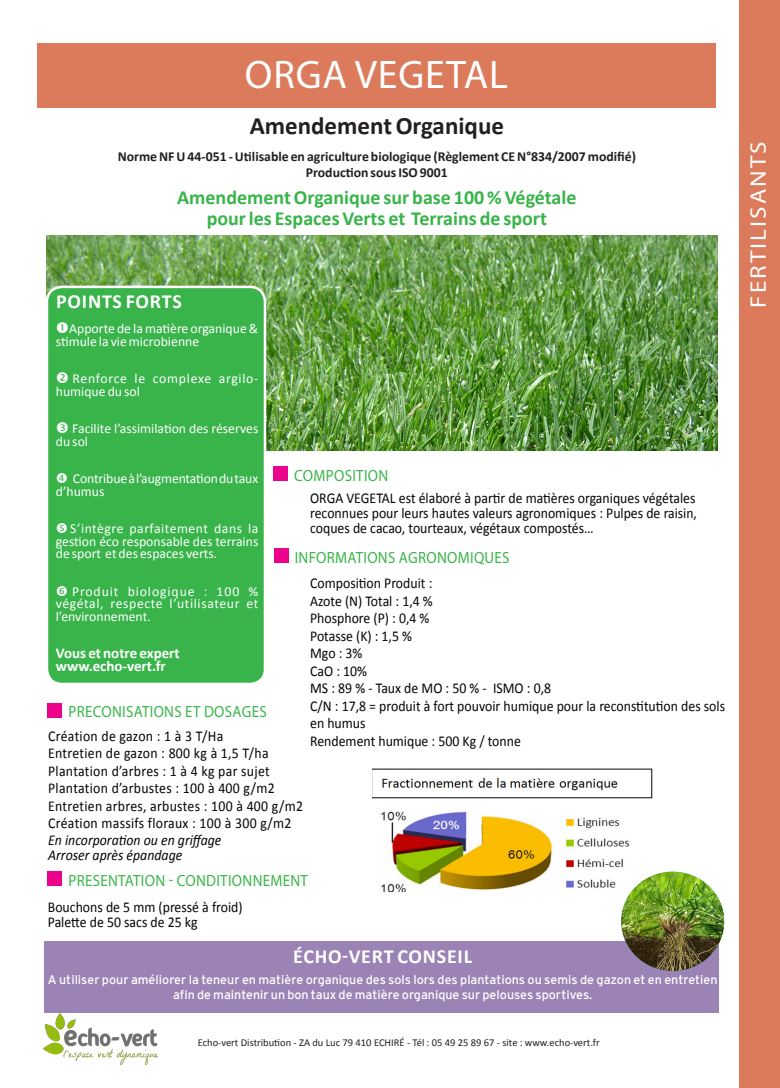
<style>
.page{position:relative;width:780px;height:1088px;background:#fff}
.page>*{position:absolute;margin:0;border:0;box-sizing:border-box;transform-origin:0 0}
._01_grand_titre{font:40px "Myriad Pro";letter-spacing:.02em;color:#fff}
.texte_courant_justif{font:700 25px "Calibri";color:#231f20}
._01_grand_titre-2{font:22.5px "Myriad Pro";letter-spacing:.08em;color:#fff;scale:1.12 1}
.texte_courant_justif-2{font:700 20px "Calibri";color:#38b44a}
.texte_courant_justif-3{font:700 20px "Calibri";letter-spacing:.04em;color:#fff}
.petits_titres{font:16.25px "Myriad Pro";letter-spacing:.02em;color:#3ab54a;scale:.92 1}
.petits_titres-2{font:15px/15px "Calibri";color:#040503;text-align:justify;scale:.92 1}
.petits_titres-3{font:15px "Calibri";letter-spacing:.02em;color:#040503;scale:.92 1}
.petits_titres-4{font:italic 15px "Calibri";color:#040503;scale:.92 1}
.texte_courant_justif-4{font:700 15px "Calibri";color:#fff}
.texte_courant_justif-5{font:13.75px/12.5px "Calibri";color:#fff}
.texte_courant_justif-6{font:700 13.75px "Calibri";color:#231f20}
.texte_courant_justif-7{font:13.75px/12.5px "Calibri";letter-spacing:.035em;color:#fff}
.texte_courant_justif-8{font:12.5px/15px "Interstate";color:#fff;text-align:center}
.texte_courant_drapea{font:10.5px "Calibri";color:#231f20}
.s1{font-size:14.88px}
</style>
<div class="page">
<img style="left:46px;top:236px;width:672px;height:215px">
<div style="left:37px;top:43px;width:678px;height:65px;background:#db7b5c"></div>
<div style="left:739px;top:0;width:41px;height:1087px;background:#db7b5c"></div>
<div style="left:273px;top:467px;width:15px;height:14px;background:#ed028c"></div>
<div style="left:274px;top:549px;width:14px;height:14px;background:#ed028c"></div>
<img style="left:372px;top:769px;width:280px;height:124px">
<div style="left:44px;top:941px;width:675px;height:71px;background:#9c83b5"></div>
<img style="left:621px;top:872px;width:103px;height:99px">
<div style="left:48px;top:703px;width:14px;height:14px;background:#ed028c"></div>
<div style="left:48px;top:872px;width:14px;height:14px;background:#ed028c"></div>
<img style="left:43px;top:1013px;width:114px;height:51px">
<div style="left:47px;top:287px;width:218px;height:397px;background:#38b44a;border-radius:15px"></div>
<div style="left:46px;top:286px;width:220px;height:399px;border:2px solid #fff;border-radius:15px"></div>
<p class="_01_grand_titre" style="left:245px;top:50px;width:264px">ORGA VEGETAL</p>
<p class="texte_courant_justif" style="left:250px;top:109px;width:256px">Amendement Organique</p>
<p class="texte_courant_justif-6" style="left:118px;top:147px;width:520px">Norme NF U 44-051 - Utilisable en agriculture biologique (Règlement CE N°834/2007 modifié)</p>
<p class="texte_courant_justif-6" style="left:306px;top:164px;width:143px">Production sous ISO 9001</p>
<p class="texte_courant_justif-2" style="left:177px;top:185px;width:401px">Amendement Organique sur base 100 % Végétale</p>
<p class="texte_courant_justif-2" style="left:207px;top:205px;width:342px">pour les Espaces Verts et Terrains de sport</p>
<p class="texte_courant_justif-3" style="left:56px;top:289px;width:127px">POINTS FORTS</p>
<p class="texte_courant_justif-5" style="left:56px;top:322px;width:204px;text-indent:13px">Apporte de la matière organique &amp; stimule la vie microbienne</p>
<p class="texte_courant_justif-7" style="left:56px;top:372px;width:204px;text-indent:17px">Renforce le complexe argilo&shy;humique du sol</p>
<p class="texte_courant_justif-5" style="left:56px;top:422px;width:204px;text-indent:16px">Facilite l’assimilation des réserves du sol</p>
<p class="texte_courant_justif-5" style="left:56px;top:472px;width:204px;text-indent:17px">Contribue à l’augmentation du taux d’humus</p>
<p class="texte_courant_justif-5" style="left:56px;top:522px;width:204px;text-align:justify;text-indent:14px">S’intègre parfaitement dans la gestion éco responsable des terrains de sport et des espaces verts.</p>
<p class="texte_courant_justif-5" style="left:56px;top:585px;width:204px;text-align:justify;text-indent:16px">Produit biologique : 100 % végétal, respecte l’utilisateur et l’environnement.</p>
<p class="texte_courant_justif-4" style="left:56px;top:643px;width:125px">Vous et notre expert</p>
<p class="texte_courant_justif-4" style="left:56px;top:656px;width:112px">www.echo-vert.fr</p>
<p class="petits_titres" style="left:294px;top:465px;width:104px">COMPOSITION</p>
<p class="petits_titres-2" style="left:310px;top:491px;width:422px">ORGA VEGETAL est élaboré à partir de matières organiques végétales reconnues pour leurs hautes valeurs agronomiques : Pulpes de <span class="s1">raisin, </span>coques de cacao, tourteaux, végétaux compostés…</p>
<p class="petits_titres" style="left:295px;top:547px;width:235px">INFORMATIONS AGRONOMIQUES</p>
<p class="petits_titres-2" style="left:310px;top:575px;width:134px">Composition Produit :</p>
<p class="petits_titres-2" style="left:310px;top:593px;width:135px">Azote (N) Total : 1,4 %</p>
<p class="petits_titres-2" style="left:310px;top:610px;width:131px">Phosphore (P) : 0,4 %</p>
<p class="petits_titres-2" style="left:310px;top:628px;width:112px">Potasse (K) : 1,5 %</p>
<p class="petits_titres-2" style="left:310px;top:645px;width:58px">Mgo : 3%</p>
<p class="petits_titres-2" style="left:310px;top:663px;width:63px">CaO : 10%</p>
<p class="petits_titres-2" style="left:310px;top:680px;width:263px">MS : 89 % - Taux de MO : 50 % - ISMO : 0,8</p>
<p class="petits_titres-2" style="left:310px;top:697px;width:452px;line-height:17.5px">C/N : 17,8 = produit à fort pouvoir humique pour la reconstitution des sols en humus</p>
<p class="petits_titres-2" style="left:310px;top:733px;width:230px">Rendement humique : 500 Kg / tonne</p>
<p class="petits_titres" style="left:68px;top:702px;width:217px">PRECONISATIONS ET DOSAGES</p>
<p class="petits_titres-3" style="left:48px;top:726px;width:192px">Création de gazon : 1 à 3 T/Ha</p>
<p class="petits_titres-3" style="left:48px;top:744px;width:241px">Entretien de gazon : 800 kg à 1,5 T/ha</p>
<p class="petits_titres-3" style="left:48px;top:761px;width:242px">Plantation d’arbres : 1 à 4 kg par sujet</p>
<p class="petits_titres-3" style="left:48px;top:779px;width:248px">Plantation d’arbustes : 100 à 400 g/m2</p>
<p class="petits_titres-3" style="left:48px;top:796px;width:278px">Entretien arbres, arbustes : 100 à 400 g/m2</p>
<p class="petits_titres-3" style="left:48px;top:814px;width:266px">Création massifs floraux : 100 à 300 g/m2</p>
<p class="petits_titres-4" style="left:48px;top:830px;width:190px">En incorporation ou en griffage</p>
<p class="petits_titres-4" style="left:48px;top:845px;width:147px">Arroser après épandage</p>
<p class="petits_titres" style="left:68px;top:870px;width:262px">PRESENTATION - CONDITIONNEMENT</p>
<p class="petits_titres-2" style="left:48px;top:899px;width:213px">Bouchons de 5 mm (pressé à froid)</p>
<p class="petits_titres-2" style="left:48px;top:914px;width:164px">Palette de 50 sacs de 25 kg</p>
<p class="texte_courant_justif-3" style="left:293px;top:943px;width:180px">ÉCHO-VERT CONSEIL</p>
<p class="texte_courant_justif-8" style="left:48px;top:972px;width:671px">A utiliser pour améliorer la teneur en matière organique des sols lors des plantations ou semis de gazon et en entretien afin de maintenir un bon taux de matière organique sur pelouses sportives.</p>
<p class="texte_courant_drapea" style="left:198px;top:1036px;width:403px">Echo-vert Distribution - ZA du Luc 79 410 ECHIRÉ - Tél : 05 49 25 89 67 - site : www.echo-vert.fr</p>
<p class="_01_grand_titre-2" style="left:744px;top:308px;width:150px;rotate:-90deg">FERTILISANTS</p>
</div>
